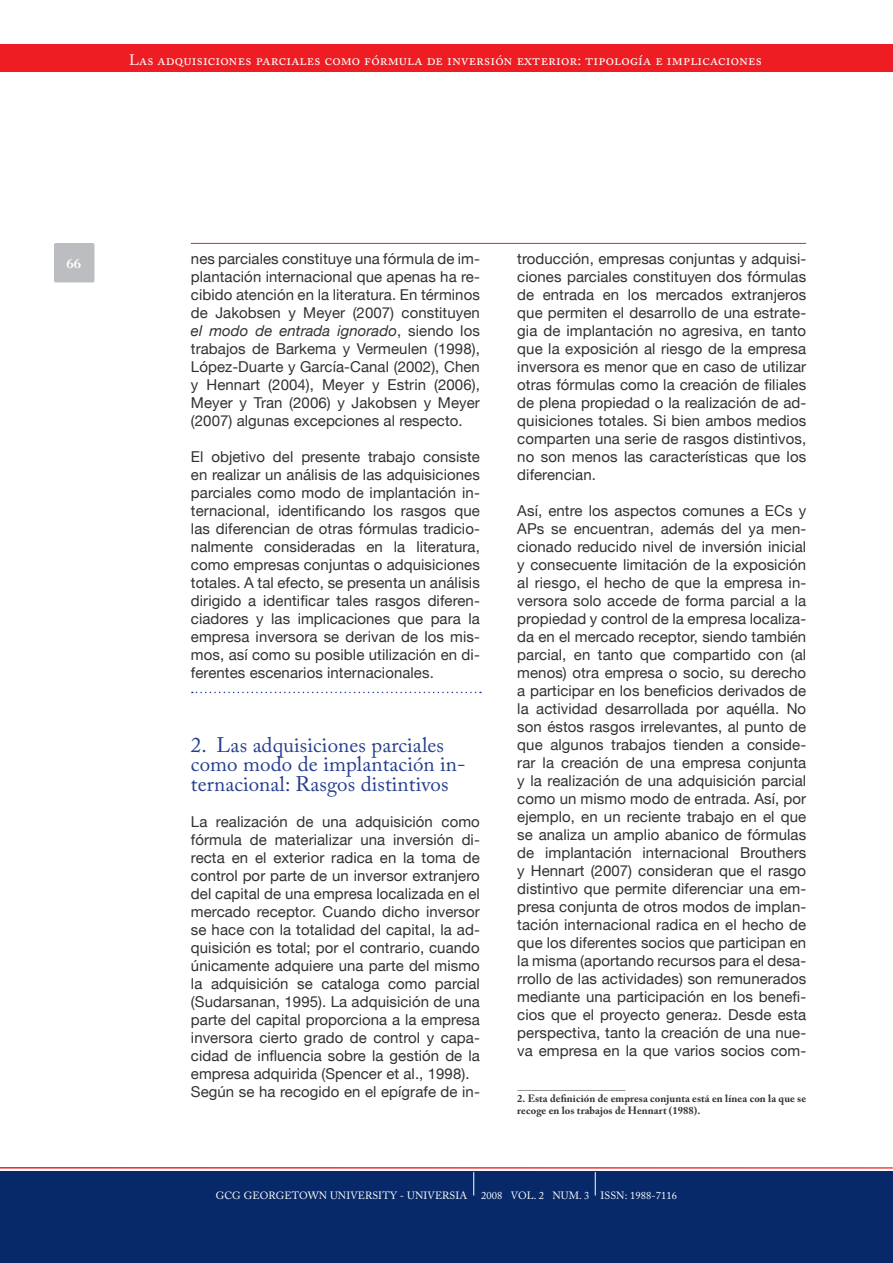
<style>
.page{position:relative;width:893px;height:1263px;background:#fff}
.page>*{position:absolute;margin:0;border:0;box-sizing:border-box;transform-origin:0 0}
.body{font:21px/19.5px "Adobe Caslon Pro";color:#253f8e}
.body-2{font:15px/18px "Helvetica Neue";letter-spacing:.005em;color:#313232;text-align:justify}
.t1{font:15px "Adobe Caslon Pro";letter-spacing:.01em;color:#fff}
.t2{font:300 15px "Caslon";color:#fff}
.body-3{font:700 10.5px/12px "Adobe Caslon Pro";letter-spacing:.01em;color:#313232}
.t3{font:10.5px "Adobe Caslon Pro";letter-spacing:.01em;color:#fff}
.s1{font-style:italic}
.s2{font-family:"Adobe Caslon Pro";font-weight:700;font-size:10.5px}
</style>
<div class="page">
<div style="left:0;top:1172px;width:893px;height:91px;background:#082969"></div>
<hr style="left:0;top:1167px;width:893px;height:1px;background:#ee1d23">
<hr style="left:191px;top:243px;width:615px;height:1px;background:#ee1d23">
<div style="left:0;top:44px;width:893px;height:27px;background:#ee1d23"></div>
<div style="left:54px;top:243px;width:40px;height:39px;background:#bcbdc0;border-radius:2px"></div>
<hr style="left:517px;top:1090px;width:108px;height:1px;background:#939598">
<svg style="left:473px;top:1172px;width:1px;height:23px"></svg>
<svg style="left:595px;top:1172px;width:1px;height:23px"></svg>
<svg style="left:192px;top:692px;width:289px;height:1px"></svg>
<p class="t1" style="left:129px;top:51px;width:634px">Las adquisiciones parciales como fórmula de inversión exterior: tipología e implicaciones</p>
<p class="t2" style="left:67px;top:258px;width:16px">66</p>
<p class="body-2" style="left:191px;top:250px;width:290px">nes parciales constituye una fórmula de im&shy;plantación internacional que apenas ha re&shy;cibido atención en la literatura. En términos de Jakobsen y Meyer (2007) constituyen <span class="s1">el modo de entrada ignorado</span>, siendo los trabajos de Barkema y Vermeulen (1998), López-Duarte y García-Canal (2002), Chen y Hennart (2004), Meyer y Estrin (2006), Meyer y Tran (2006) y Jakobsen y Meyer (2007) algunas excepciones al respecto.</p>
<p class="body-2" style="left:191px;top:448px;width:290px">El objetivo del presente trabajo consiste en realizar un análisis de las adquisiciones parciales como modo de implantación in&shy;ternacional, identificando los rasgos que las diferencian de otras fórmulas tradicio&shy;nalmente consideradas en la literatura, como empresas conjuntas o adquisiciones totales. A tal efecto, se presenta un análisis dirigido a identificar tales rasgos diferen&shy;ciadores y las implicaciones que para la empresa inversora se derivan de los mis&shy;mos, así como su posible utilización en di&shy;ferentes escenarios internacionales.</p>
<p class="body" style="left:191px;top:735px;width:276px">2. Las adquisiciones parciales como modo de implantación in&shy;ternacional: Rasgos distintivos</p>
<p class="body-2" style="left:191px;top:812px;width:290px">La realización de una adquisición como fórmula de materializar una inversión di&shy;recta en el exterior radica en la toma de control por parte de un inversor extranjero del capital de una empresa localizada en el mercado receptor. Cuando dicho inversor se hace con la totalidad del capital, la ad&shy;quisición es total; por el contrario, cuando únicamente adquiere una parte del mismo la adquisición se cataloga como parcial (Sudarsanan, 1995). La adquisición de una parte del capital proporciona a la empresa inversora cierto grado de control y capa&shy;cidad de influencia sobre la gestión de la empresa adquirida (Spencer et al., 1998).</p>
<p class="body-2" style="left:191px;top:1082px;width:290px">Según se ha recogido en el epígrafe de in-</p>
<p class="body-2" style="left:517px;top:250px;width:290px">troducción, empresas conjuntas y adquisi&shy;ciones parciales constituyen dos fórmulas de entrada en los mercados extranjeros que permiten el desarrollo de una estrate&shy;gia de implantación no agresiva, en tanto que la exposición al riesgo de la empresa inversora es menor que en caso de utilizar otras fórmulas como la creación de filiales de plena propiedad o la realización de ad&shy;quisiciones totales. Si bien ambos medios comparten una serie de rasgos distintivos, no son menos las características que los diferencian.</p>
<p class="body-2" style="left:517px;top:502px;width:290px">Así, entre los aspectos comunes a ECs y APs se encuentran, además del ya men&shy;cionado reducido nivel de inversión inicial y consecuente limitación de la exposición al riesgo, el hecho de que la empresa in&shy;versora solo accede de forma parcial a la propiedad y control de la empresa localiza&shy;da en el mercado receptor, siendo también parcial, en tanto que compartido con (al menos) otra empresa o socio, su derecho a participar en los beneficios derivados de la actividad desarrollada por aquélla. No son éstos rasgos irrelevantes, al punto de que algunos trabajos tienden a conside&shy;rar la creación de una empresa conjunta y la realización de una adquisición parcial como un mismo modo de entrada. Así, por ejemplo, en un reciente trabajo en el que se analiza un amplio abanico de fórmulas de implantación internacional Brouthers y Hennart (2007) consideran que el rasgo distintivo que permite diferenciar una em&shy;presa conjunta de otros modos de implan&shy;tación internacional radica en el hecho de que los diferentes socios que participan en la misma (aportando recursos para el desa&shy;rrollo de las actividades) son remunerados mediante una participación en los benefi&shy;cios que el proyecto genera<span class="s2">2</span>. Desde esta perspectiva, tanto la creación de una nue&shy;va empresa en la que varios socios com-</p>
<p class="body-3" style="left:517px;top:1093px;width:290px">2. Esta definición de empresa conjunta está en línea con la que se recoge en los trabajos de Hennart (1988).</p>
<p class="t3" style="left:216px;top:1189px;width:253px">GCG GEORGETOWN UNIVERSITY - UNIVERSIA</p>
<p class="t3" style="left:481px;top:1189px;width:197px">2008 VOL. 2 NUM. 3 ISSN: 1988-7116</p>
</div>
